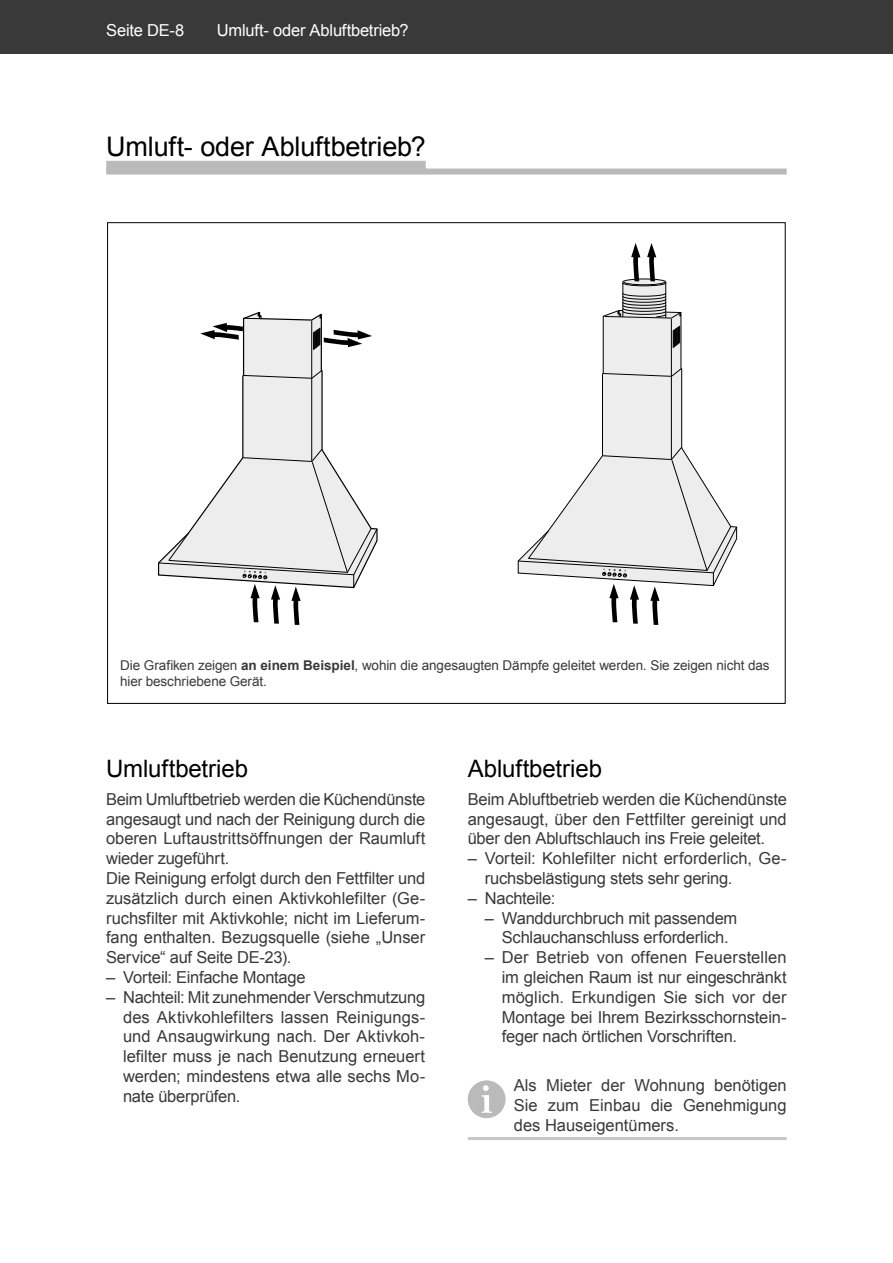
<style>
.page{position:relative;width:893px;height:1263px;background:#fff}
.page>*{position:absolute;margin:0;border:0;box-sizing:border-box;transform-origin:0 0}
.t1{font:27px "Arial";letter-spacing:-.005em;color:#000}
.t2{font:24px "Arial";letter-spacing:-.005em;color:#000}
.t3{font:16.5px/19.8px "Arial";letter-spacing:-.01em;color:#393939;text-align:justify}
.t4{font:16.5px "Arial";letter-spacing:-.015em;color:#fff}
.t5{font:13.5px/16.2px "Arial";letter-spacing:-.005em;color:#393939}
.s1{font-weight:700}
</style>
<div class="page">
<div style="left:0;top:0;width:893px;height:54px;background:#393939"></div>
<div style="left:106px;top:161px;width:320px;height:12px;background:#bababa"></div>
<div style="left:106px;top:169px;width:681px;height:6px;background:#bababa"></div>
<hr style="left:468px;top:1137px;width:319px;height:3px;background:#c7c7c7">
<div style="left:469px;top:1081px;width:35px;height:36px;background:#bababa;border-radius:50%"></div>
<div style="left:468px;top:1080px;width:37px;height:38px;border:2px solid #bababa;border-radius:50%"></div>
<svg style="left:481px;top:1085px;width:11px;height:28px"></svg>
<svg style="left:242px;top:312px;width:136px;height:230px"></svg>
<svg style="left:243px;top:370px;width:79px;height:9px"></svg>
<hr style="left:311px;top:321px;width:1px;height:140px;background:#000">
<svg style="left:158px;top:448px;width:219px;height:177px"></svg>
<svg style="left:313px;top:328px;width:59px;height:22px"></svg>
<svg style="left:200px;top:313px;width:61px;height:27px"></svg>
<svg style="left:517px;top:312px;width:166px;height:262px"></svg>
<svg style="left:602px;top:368px;width:80px;height:9px"></svg>
<svg style="left:673px;top:326px;width:7px;height:22px"></svg>
<hr style="left:671px;top:319px;width:1px;height:140px;background:#000">
<svg style="left:518px;top:446px;width:219px;height:179px"></svg>
<svg style="left:604px;top:243px;width:77px;height:76px"></svg>
<p class="t4" style="left:106px;top:22px;width:80px">Seite DE-8</p>
<p class="t4" style="left:217px;top:22px;width:193px">Umluft- oder Abluftbetrieb?</p>
<h1 class="t1" style="left:106px;top:131px;width:321px">Umluft- oder Abluftbetrieb?</h1>
<p class="t5" style="left:120px;top:657px;width:651px">Die Grafiken zeigen <span class="s1">an einem Beispiel</span>, wohin die angesaugten Dämpfe geleitet werden. Sie zeigen nicht das hier beschriebene Gerät.</p>
<h2 class="t2" style="left:106px;top:755px;width:143px">Umluftbetrieb</h2>
<p class="t3" style="left:106px;top:789px;width:321px;text-align:left">Beim Umluftbetrieb werden die Küchendünste angesaugt und nach der Reinigung durch die oberen Luftaustrittsöffnungen der Raumluft wieder zugeführt.<br>Die Reinigung erfolgt durch den Fettfilter und zusätzlich durch einen Aktivkohlefilter (Ge&shy;ruchsfilter mit Aktivkohle; nicht im Lieferum&shy;fang enthalten. Bezugsquelle (siehe „Unser Service“ auf Seite DE-23).</p>
<p class="t3" style="left:106px;top:967px;width:201px">– Vorteil: Einfache Montage</p>
<p class="t3" style="left:123px;top:987px;width:304px;text-indent:-17px">– Nachteil: Mit zunehmender Verschmutzung des Aktivkohlefilters lassen Reinigungs&shy;und Ansaugwirkung nach. Der Aktivkoh&shy;lefilter muss je nach Benutzung erneuert werden; mindestens etwa alle sechs Mo&shy;nate überprüfen.</p>
<h2 class="t2" style="left:468px;top:755px;width:136px">Abluftbetrieb</h2>
<p class="t3" style="left:468px;top:789px;width:321px">Beim Abluftbetrieb werden die Küchendünste angesaugt, über den Fettfilter gereinigt und über den Abluftschlauch ins Freie geleitet.</p>
<p class="t3" style="left:485px;top:849px;width:303px;text-indent:-17px">– Vorteil: Kohlefilter nicht erforderlich, Ge&shy;ruchsbelästigung stets sehr gering.</p>
<p class="t3" style="left:468px;top:888px;width:89px">– Nachteile:</p>
<p class="t3" style="left:485px;top:908px;width:254px;text-align:center">– Wanddurchbruch mit passendem<br>Schlauchanschluss erforderlich.</p>
<p class="t3" style="left:502px;top:948px;width:286px;text-indent:-17px">– Der Betrieb von offenen Feuerstellen im gleichen Raum ist nur eingeschränkt möglich. Erkundigen Sie sich vor der Montage bei Ihrem Bezirksschornstein&shy;feger nach örtlichen Vorschriften.</p>
<p class="t3" style="left:514px;top:1076px;width:274px">Als Mieter der Wohnung benötigen Sie zum Einbau die Genehmigung des Hauseigentümers.</p>
</div>
